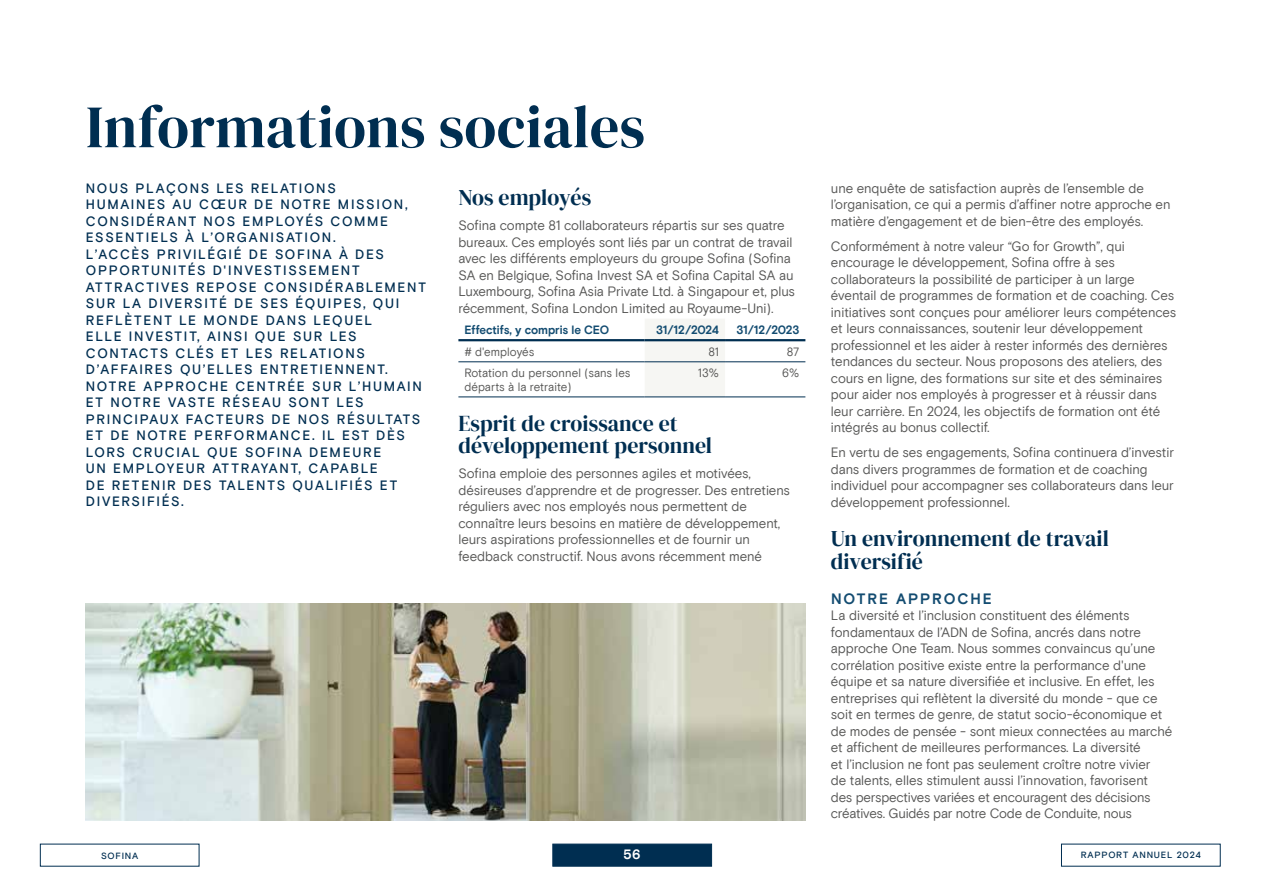
<style>
.page{position:relative;width:1263px;height:893px;background:#fff}
.page>*{position:absolute;margin:0;border:0;box-sizing:border-box;transform-origin:0 0}
.t1{font:60px "DM Serif Display";letter-spacing:.005em;color:#002e51}
.t2{font:22.5px/22.5px "DM Serif Display";letter-spacing:.005em;color:#002e51}
.t3{font:700 15px "Basis Grotesque";letter-spacing:.13em;color:#134c71}
.t4{font:13.5px/16.5px "Basis Grotesque";letter-spacing:-.01em;color:#575756}
.t5{font:500 13.5px/16.5px "Basis Grotesque";letter-spacing:.125em;color:#002e51}
.t6{font:700 13.5px "Basis Grotesque";color:#fff}
.t7{font:12px/13.5px "Basis Grotesque";color:#575756;scale:.95 1}
.t8{font:700 12px "Basis Grotesque";letter-spacing:-.01em;color:#134c71}
.t9{font:500 9px "Basis Grotesque";letter-spacing:.085em;color:#002e51}
</style>
<div class="page">
<div style="left:553px;top:844px;width:159px;height:22px;background:#002e51"></div>
<div style="left:645px;top:319px;width:80px;height:78px;background:#f6f6f3"></div>
<hr style="left:458px;top:362px;width:187px;height:1px;background:#002e51">
<hr style="left:645px;top:362px;width:80px;height:1px;background:#002e51">
<hr style="left:725px;top:362px;width:80px;height:1px;background:#002e51">
<hr style="left:458px;top:397px;width:187px;height:1px;background:#002e51">
<hr style="left:645px;top:397px;width:80px;height:1px;background:#002e51">
<hr style="left:725px;top:397px;width:80px;height:1px;background:#002e51">
<hr style="left:458px;top:339px;width:187px;height:2px;background:#002e51">
<hr style="left:725px;top:339px;width:80px;height:2px;background:#002e51">
<hr style="left:645px;top:339px;width:80px;height:2px;background:#002e51">
<img style="left:86px;top:604px;width:719px;height:217px">
<h1 class="t1" style="left:86px;top:92px;width:561px">Informations sociales</h1>
<p class="t5" style="left:86px;top:179px;width:341px">NOUS PLAÇONS LES RELATIONS<br>HUMAINES AU CŒUR DE NOTRE MISSION,<br>CONSIDÉRANT NOS EMPLOYÉS COMME<br>ESSENTIELS À L’ORGANISATION.<br>L’ACCÈS PRIVILÉGIÉ DE SOFINA À DES<br>OPPORTUNITÉS D'INVESTISSEMENT<br>ATTRACTIVES REPOSE CONSIDÉRABLEMENT<br>SUR LA DIVERSITÉ DE SES ÉQUIPES, QUI<br>REFLÈTENT LE MONDE DANS LEQUEL<br>ELLE INVESTIT, AINSI QUE SUR LES<br>CONTACTS CLÉS ET LES RELATIONS<br>D’AFFAIRES QU’ELLES ENTRETIENNENT.<br>NOTRE APPROCHE CENTRÉE SUR L’HUMAIN<br>ET NOTRE VASTE RÉSEAU SONT LES<br>PRINCIPAUX FACTEURS DE NOS RÉSULTATS<br>ET DE NOTRE PERFORMANCE. IL EST DÈS<br>LORS CRUCIAL QUE SOFINA DEMEURE<br>UN EMPLOYEUR ATTRAYANT, CAPABLE<br>DE RETENIR DES TALENTS QUALIFIÉS ET<br>DIVERSIFIÉS.</p>
<h2 class="t2" style="left:458px;top:187px;width:134px">Nos employés</h2>
<p class="t4" style="left:458px;top:217px;width:338px">Sofina compte 81 collaborateurs répartis sur ses quatre bureaux. Ces employés sont liés par un contrat de travail avec les différents employeurs du groupe Sofina (Sofina SA en Belgique, Sofina Invest SA et Sofina Capital SA au Luxembourg, Sofina Asia Private Ltd. à Singapour et, plus récemment, Sofina London Limited au Royaume-Uni).</p>
<p class="t8" style="left:464px;top:323px;width:146px">Effectifs, y compris le CEO</p>
<p class="t8" style="left:656px;top:323px;width:64px">31/12/2024</p>
<p class="t8" style="left:736px;top:323px;width:64px">31/12/2023</p>
<p class="t7" style="left:464px;top:345px;width:75px"># d'employés</p>
<p class="t7" style="left:708px;top:345px;width:13px">81</p>
<p class="t7" style="left:787px;top:345px;width:15px">87</p>
<p class="t7" style="left:464px;top:366px;width:176px">Rotation du personnel (sans les départs à la retraite)</p>
<p class="t7" style="left:698px;top:366px;width:24px">13%</p>
<p class="t7" style="left:782px;top:366px;width:20px">6%</p>
<h2 class="t2" style="left:458px;top:412px;width:255px">Esprit de croissance et développement personnel</h2>
<p class="t4" style="left:458px;top:465px;width:333px">Sofina emploie des personnes agiles et motivées, désireuses d’apprendre et de progresser. Des entretiens réguliers avec nos employés nous permettent de connaître leurs besoins en matière de développement, leurs aspirations professionnelles et de fournir un feedback constructif. Nous avons récemment mené</p>
<p class="t4" style="left:831px;top:179px;width:341px">une enquête de satisfaction auprès de l’ensemble de l’organisation, ce qui a permis d’affiner notre approche en matière d’engagement et de bien-être des employés.</p>
<p class="t4" style="left:831px;top:237px;width:347px">Conformément à notre valeur “Go for Growth”, qui encourage le développement, Sofina offre à ses collaborateurs la possibilité de participer à un large éventail de programmes de formation et de coaching. Ces initiatives sont conçues pour améliorer leurs compétences et leurs connaissances, soutenir leur développement professionnel et les aider à rester informés des dernières tendances du secteur. Nous proposons des ateliers, des cours en ligne, des formations sur site et des séminaires pour aider nos employés à progresser et à réussir dans leur carrière. En 2024, les objectifs de formation ont été intégrés au bonus collectif.</p>
<p class="t4" style="left:831px;top:444px;width:344px">En vertu de ses engagements, Sofina continuera d’investir dans divers programmes de formation et de coaching individuel pour accompagner ses collaborateurs dans leur développement professionnel.</p>
<h2 class="t2" style="left:831px;top:528px;width:280px">Un environnement de travail diversifié</h2>
<p class="t3" style="left:831px;top:590px;width:162px">NOTRE APPROCHE</p>
<p class="t4" style="left:831px;top:607px;width:343px">La diversité et l’inclusion constituent des éléments fondamentaux de l’ADN de Sofina, ancrés dans notre approche One Team. Nous sommes convaincus qu’une corrélation positive existe entre la performance d'une équipe et sa nature diversifiée et inclusive. En effet, les entreprises qui reflètent la diversité du monde - que ce soit en termes de genre, de statut socio-économique et de modes de pensée - sont mieux connectées au marché et affichent de meilleures performances. La diversité<br>et l’inclusion ne font pas seulement croître notre vivier<br>de talents, elles stimulent aussi l’innovation, favorisent des perspectives variées et encouragent des décisions créatives. Guidés par notre Code de Conduite, nous</p>
<p class="t9" style="left:101px;top:850px;width:39px">SOFINA</p>
<p class="t6" style="left:623px;top:847px;width:18px">56</p>
<p class="t9" style="left:1081px;top:849px;width:122px">RAPPORT ANNUEL 2024</p>
</div>
